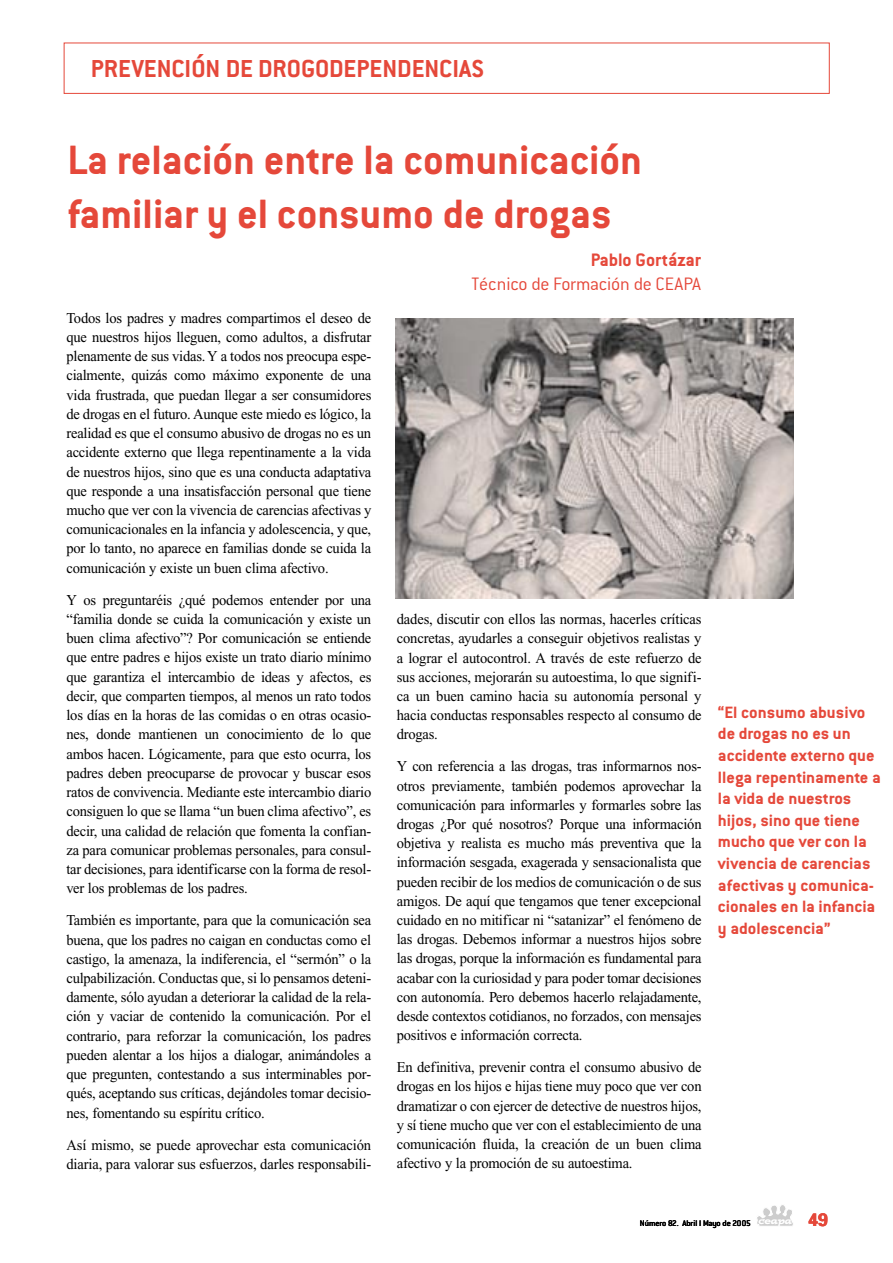
<style>
.page{position:relative;width:893px;height:1263px;background:#fff}
.page>*{position:absolute;margin:0;border:0;box-sizing:border-box;transform-origin:0 0}
.t1{font:700 45px/54px "Conduit ITC";color:#e5483a}
.t2{font:700 27px "Conduit ITC";color:#e5483a}
.t3{font:300 19.8px "Conduit ITC";letter-spacing:-.005em;color:#e5483a}
.t4{font:700 19.8px "Conduit ITC";color:#e5483a}
.t5{font:700 18px/21.6px "Conduit ITC";color:#e5483a}
.t6{font:15px/19.2px "Times";letter-spacing:-.015em;color:#000;text-align:justify}
.t7{font:500 9px "Conduit ITC";letter-spacing:-.015em;color:#000}
.s1{font-family:"Univers";font-weight:700;font-size:18px;color:#e5483a}
</style>
<div class="page">
<svg style="left:757px;top:1205px;width:36px;height:21px"></svg>
<div style="left:64px;top:43px;width:765px;height:51px;border:1px solid #e5483a"></div>
<img style="left:396px;top:318px;width:397px;height:281px">
<h2 class="t2" style="left:91px;top:51px;width:394px">PREVENCIÓN DE DROGODEPENDENCIAS</h2>
<h1 class="t1" style="left:67px;top:132px;width:576px">La relación entre la comunicación familiar y el consumo de drogas</h1>
<h3 class="t4" style="left:590px;top:248px;width:112px">Pablo Gortázar</h3>
<h3 class="t3" style="left:471px;top:272px;width:231px">Técnico de Formación de CEAPA</h3>
<p class="t6" style="left:66px;top:309px;width:306px">Todos los padres y madres compartimos el deseo de que nuestros hijos lleguen, como adultos, a disfrutar plenamente de sus vidas. Y a todos nos preocupa espe&shy;cialmente, quizás como máximo exponente de una vida frustrada, que puedan llegar a ser consumidores de drogas en el futuro. Aunque este miedo es lógico, la realidad es que el consumo abusivo de drogas no es un accidente externo que llega repentinamente a la vida de nuestros hijos, sino que es una conducta adaptativa que responde a una insatisfacción personal que tiene mucho que ver con la vivencia de carencias afectivas y comunicacionales en la infancia y adolescencia, y que, por lo tanto, no aparece en familias donde se cuida la comunicación y existe un buen clima afectivo.</p>
<p class="t6" style="left:66px;top:592px;width:306px">Y os preguntaréis ¿qué podemos entender por una “familia donde se cuida la comunicación y existe un buen clima afectivo”? Por comunicación se entiende que entre padres e hijos existe un trato diario mínimo que garantiza el intercambio de ideas y afectos, es decir, que comparten tiempos, al menos un rato todos los días en la horas de las comidas o en otras ocasio&shy;nes, donde mantienen un conocimiento de lo que ambos hacen. Lógicamente, para que esto ocurra, los padres deben preocuparse de provocar y buscar esos ratos de convivencia. Mediante este intercambio diario consiguen lo que se llama “un buen clima afectivo”, es decir, una calidad de relación que fomenta la confian&shy;za para comunicar problemas personales, para consul&shy;tar decisiones, para identificarse con la forma de resol&shy;ver los problemas de los padres.</p>
<p class="t6" style="left:66px;top:912px;width:306px">También es importante, para que la comunicación sea buena, que los padres no caigan en conductas como el castigo, la amenaza, la indiferencia, el “sermón” o la culpabilización. Conductas que, si lo pensamos deteni&shy;damente, sólo ayudan a deteriorar la calidad de la rela&shy;ción y vaciar de contenido la comunicación. Por el contrario, para reforzar la comunicación, los padres pueden alentar a los hijos a dialogar, animándoles a que pregunten, contestando a sus interminables por&shy;qués, aceptando sus críticas, dejándoles tomar decisio&shy;nes, fomentando su espíritu crítico.</p>
<p class="t6" style="left:66px;top:1136px;width:306px">Así mismo, se puede aprovechar esta comunicación diaria, para valorar sus esfuerzos, darles responsabili-</p>
<p class="t6" style="left:397px;top:611px;width:306px">dades, discutir con ellos las normas, hacerles críticas concretas, ayudarles a conseguir objetivos realistas y a lograr el autocontrol. A través de este refuerzo de sus acciones, mejorarán su autoestima, lo que signifi&shy;ca un buen camino hacia su autonomía personal y hacia conductas responsables respecto al consumo de drogas.</p>
<p class="t6" style="left:397px;top:758px;width:306px">Y con referencia a las drogas, tras informarnos nos&shy;otros previamente, también podemos aprovechar la comunicación para informarles y formarles sobre las drogas ¿Por qué nosotros? Porque una información objetiva y realista es mucho más preventiva que la información sesgada, exagerada y sensacionalista que pueden recibir de los medios de comunicación o de sus amigos. De aquí que tengamos que tener excepcional cuidado en no mitificar ni “satanizar” el fenómeno de las drogas. Debemos informar a nuestros hijos sobre las drogas, porque la información es fundamental para acabar con la curiosidad y para poder tomar decisiones con autonomía. Pero debemos hacerlo relajadamente, desde contextos cotidianos, no forzados, con mensajes positivos e información correcta.</p>
<p class="t6" style="left:397px;top:1059px;width:306px">En definitiva, prevenir contra el consumo abusivo de drogas en los hijos e hijas tiene muy poco que ver con dramatizar o con ejercer de detective de nuestros hijos, y sí tiene mucho que ver con el establecimiento de una comunicación fluida, la creación de un buen clima afectivo y la promoción de su autoestima.</p>
<p class="t5" style="left:718px;top:701px;width:164px">“El consumo abusivo de drogas no es un accidente externo que llega repentinamente a la vida de nuestros hijos, sino que tiene mucho que ver con la vivencia de carencias afectivas y comunica&shy;cionales en la infancia y adolescencia”</p>
<p class="t7" style="left:640px;top:1218px;width:190px">Número 82. Abril I Mayo de 2005 <sup>ceapa</sup> <span class="s1">49</span></p>
</div>
